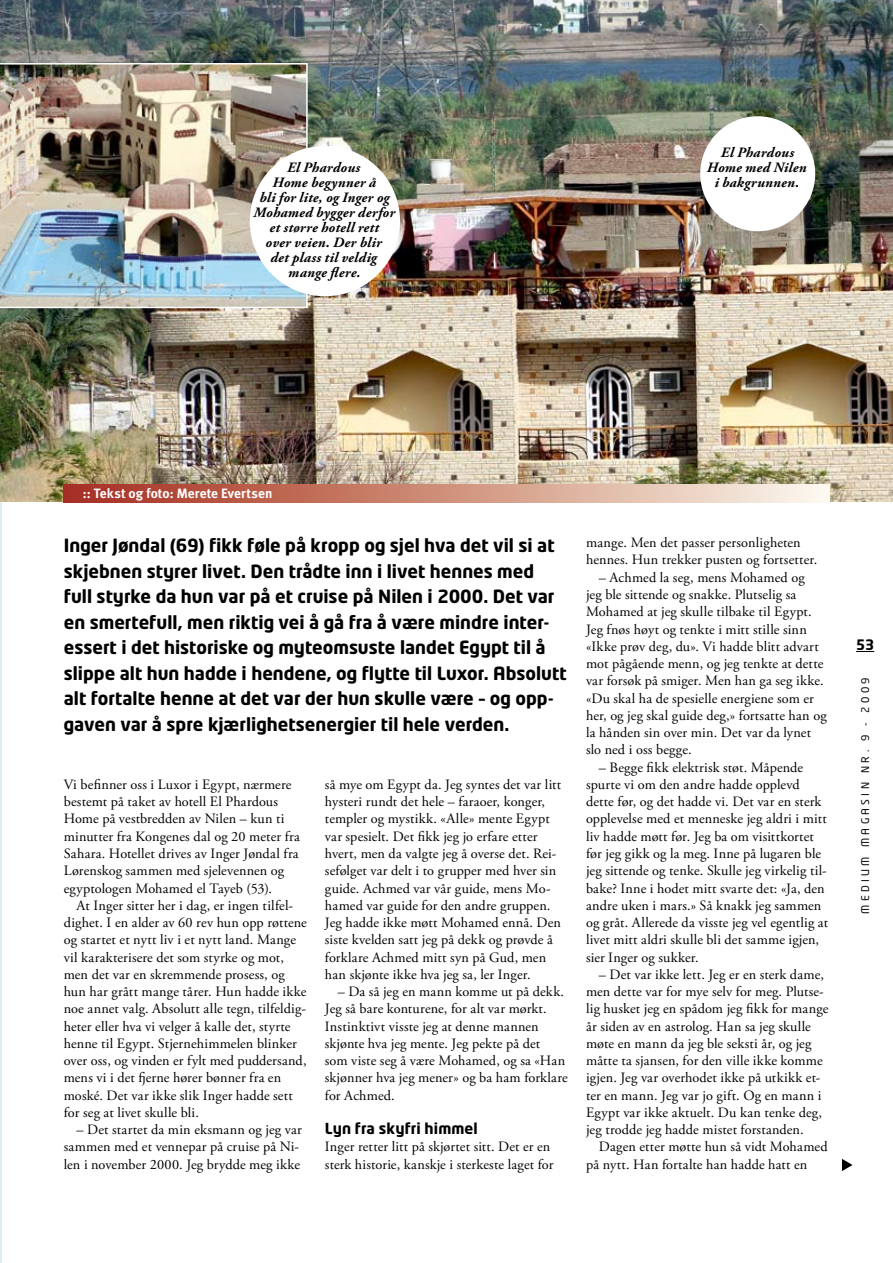
<style>
.page{position:relative;width:893px;height:1263px;background:#fff}
.page>*{position:absolute;margin:0;border:0;box-sizing:border-box;transform-origin:0 0}
.t1{font:700 18px/25.5px "Neo Tech Alt";color:#000}
.t2{font:700 15px "Neo Tech Alt";letter-spacing:.01em;color:#000}
.t3{font:14.25px/17.2px "Adobe Garamond Pro";letter-spacing:.01em;color:#000}
.t4{font:italic 700 14.25px/15px "Adobe Garamond Pro";letter-spacing:.02em;color:#000;text-align:center}
.t5{font:700 14.25px "Neo Tech Alt";color:#000}
.t6{font:700 13.5px "Meta";letter-spacing:.01em;color:#fff}
.t7{font:10.5px "Neo Tech Alt";letter-spacing:.32em;color:#000}
</style>
<div class="page">
<hr style="left:0;top:0;width:1px;height:1263px;background:#dbeef1">
<img style="left:0;top:0;width:893px;height:502px">
<div style="left:64px;top:485px;width:765px;height:18px;background:linear-gradient(to right,#a42b18,#fcf9e9)"></div>
<img style="left:0;top:63px;width:308px;height:245px">
<div style="left:700px;top:116px;width:115px;height:115px;background:#fff;border-radius:50%"></div>
<div style="left:250px;top:146px;width:150px;height:150px;background:#fff;border-radius:50%"></div>
<svg style="left:842px;top:1159px;width:10px;height:12px"></svg>
<svg style="left:856px;top:651px;width:18px;height:1px"></svg>
<p class="t4" style="left:254px;top:160px;width:143px">El Phardous<br>Home begynner å<br>bli for lite, og Inger og<br>Mohamed bygger derfor et større hotell rett<br>over veien. Der blir<br>det plass til veldig mange flere.</p>
<p class="t4" style="left:707px;top:145px;width:101px">El Phardous<br>Home med Nilen i bakgrunnen.</p>
<p class="t6" style="left:83px;top:486px;width:191px">:: Tekst og foto: Merete Evertsen</p>
<p class="t1" style="left:64px;top:532px;width:504px">Inger Jøndal (69) fikk føle på kropp og sjel hva det vil si at skjebnen styrer livet. Den trådte inn i livet hennes med full styrke da hun var på et cruise på Nilen i 2000. Det var en smertefull, men riktig vei å gå fra å være mindre inter&shy;essert i det historiske og myteomsuste landet Egypt til å slippe alt hun hadde i hendene, og flytte til Luxor. Absolutt alt fortalte henne at det var der hun skulle være – og opp&shy;gaven var å spre kjærlighetsenergier til hele verden.</p>
<p class="t3" style="left:64px;top:776px;width:237px">Vi befinner oss i Luxor i Egypt, nærmere bestemt på taket av hotell El Phardous Home på vestbredden av Nilen – kun ti minutter fra Kongenes dal og 20 meter fra Sahara. Hotellet drives av Inger Jøndal fra Lørenskog sammen med sjelevennen og egyptologen Mohamed el Tayeb (53).</p>
<p class="t3" style="left:64px;top:897px;width:245px;text-indent:13px">At Inger sitter her i dag, er ingen tilfel&shy;dighet. I en alder av 60 rev hun opp røttene og startet et nytt liv i et nytt land. Mange vil karakterisere det som styrke og mot, men det var en skremmende prosess, og hun har grått mange tårer. Hun hadde ikke noe annet valg. Absolutt alle tegn, tilfeldig&shy;heter eller hva vi velger å kalle det, styrte henne til Egypt. Stjernehimmelen blinker over oss, og vinden er fylt med puddersand, mens vi i det fjerne hører bønner fra en moské. Det var ikke slik Inger hadde sett for seg at livet skulle bli.</p>
<p class="t3" style="left:64px;top:1121px;width:240px;text-indent:13px">– Det startet da min eksmann og jeg var sammen med et vennepar på cruise på Ni&shy;len i november 2000. Jeg brydde meg ikke</p>
<p class="t3" style="left:325px;top:776px;width:238px">så mye om Egypt da. Jeg syntes det var litt hysteri rundt det hele – faraoer, konger, templer og mystikk. «Alle» mente Egypt var spesielt. Det fikk jeg jo erfare etter hvert, men da valgte jeg å overse det. Rei&shy;sefølget var delt i to grupper med hver sin guide. Achmed var vår guide, mens Mo&shy;hamed var guide for den andre gruppen.<br>Jeg hadde ikke møtt Mohamed ennå. Den siste kvelden satt jeg på dekk og prøvde å forklare Achmed mitt syn på Gud, men han skjønte ikke hva jeg sa, ler Inger.</p>
<p class="t3" style="left:325px;top:983px;width:244px;text-indent:13px">– Da så jeg en mann komme ut på dekk.<br>Jeg så bare konturene, for alt var mørkt.<br>Instinktivt visste jeg at denne mannen skjønte hva jeg mente. Jeg pekte på det<br>som viste seg å være Mohamed, og sa «Han skjønner hva jeg mener» og ba ham forklare for Achmed.</p>
<p class="t2" style="left:325px;top:1119px;width:154px">Lyn fra skyfri himmel</p>
<p class="t3" style="left:325px;top:1139px;width:230px">Inger retter litt på skjørtet sitt. Det er en sterk historie, kanskje i sterkeste laget for</p>
<p class="t3" style="left:586px;top:535px;width:233px">mange. Men det passer personligheten hennes. Hun trekker pusten og fortsetter.</p>
<p class="t3" style="left:586px;top:569px;width:242px;text-indent:13px">– Achmed la seg, mens Mohamed og<br>jeg ble sittende og snakke. Plutselig sa Mohamed at jeg skulle tilbake til Egypt.<br>Jeg fnøs høyt og tenkte i mitt stille sinn «Ikke prøv deg, du». Vi hadde blitt advart mot pågående menn, og jeg tenkte at dette var forsøk på smiger. Men han ga seg ikke. «Du skal ha de spesielle energiene som er her, og jeg skal guide deg,» fortsatte han og la hånden sin over min. Det var da lynet slo ned i oss begge.</p>
<p class="t3" style="left:586px;top:759px;width:244px;text-indent:13px">– Begge fikk elektrisk støt. Måpende spurte vi om den andre hadde opplevd dette før, og det hadde vi. Det var en sterk opplevelse med et menneske jeg aldri i mitt liv hadde møtt før. Jeg ba om visittkortet før jeg gikk og la meg. Inne på lugaren ble jeg sittende og tenke. Skulle jeg virkelig til&shy;bake? Inne i hodet mitt svarte det: «Ja, den andre uken i mars.» Så knakk jeg sammen og gråt. Allerede da visste jeg vel egentlig at livet mitt aldri skulle bli det samme igjen, sier Inger og sukker.</p>
<p class="t3" style="left:586px;top:966px;width:244px;text-indent:13px">– Det var ikke lett. Jeg er en sterk dame, men dette var for mye selv for meg. Plutse&shy;lig husket jeg en spådom jeg fikk for mange år siden av en astrolog. Han sa jeg skulle møte en mann da jeg ble seksti år, og jeg måtte ta sjansen, for den ville ikke komme igjen. Jeg var overhodet ikke på utkikk et&shy;ter en mann. Jeg var jo gift. Og en mann i Egypt var ikke aktuelt. Du kan tenke deg, jeg trodde jeg hadde mistet forstanden.</p>
<p class="t3" style="left:586px;top:1139px;width:243px;text-indent:13px">Dagen etter møtte hun så vidt Mohamed på nytt. Han fortalte han hadde hatt en</p>
<p class="t5" style="left:856px;top:635px;width:20px">53</p>
<p class="t7" style="left:859px;top:914px;width:238px;rotate:-90deg">Medium Magasin nr. 9 - 2009</p>
</div>
